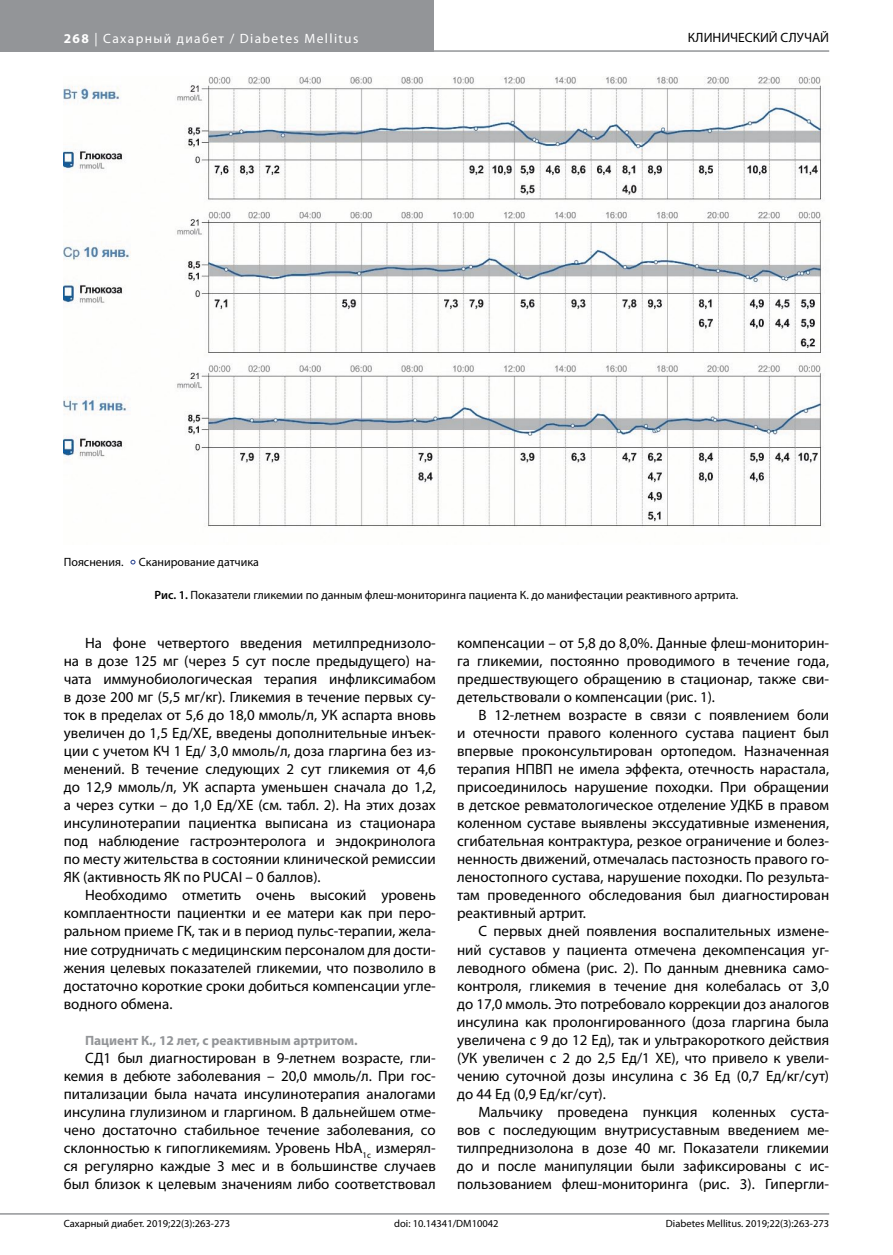
<style>
.page{position:relative;width:893px;height:1255px;background:#fff}
.page>*{position:absolute;margin:0;border:0;box-sizing:border-box;transform-origin:0 0}
.t1{font:15px/18px "Myriad Pro";color:#000;text-align:justify}
.t2{font:700 13.5px "Myriad Pro";color:#939598}
.t3{font:13.5px "Myriad Pro";letter-spacing:.1em;color:#fff}
.t4{font:13.5px "Myriad Pro";color:#000}
.t5{font:12px "Myriad Pro";color:#000}
.t6{font:10.5px "Myriad Pro";color:#000}
.s1{font-weight:700}
.s2{font-weight:600}
</style>
<div class="page">
<hr style="left:0;top:50px;width:829px;height:2px;background:#939598">
<hr style="left:0;top:1213px;width:829px;height:1px;background:#939598">
<div style="left:0;top:0;width:434px;height:51px;background:#939598"></div>
<img style="left:64px;top:77px;width:758px;height:450px">
<svg style="left:131px;top:560px;width:4px;height:4px"></svg>
<p class="t3" style="left:64px;top:30px;width:296px"><span class="s1">268</span> | Сахарный диабет / Diabetes Mellitus</p>
<p class="t4" style="left:688px;top:29px;width:143px">КЛИНИЧЕСКИЙ СЛУЧАЙ</p>
<p class="t5" style="left:64px;top:554px;width:61px">Пояснения.</p>
<p class="t5" style="left:139px;top:554px;width:122px">Сканирование датчика</p>
<p class="t5" style="left:155px;top:587px;width:585px"><span class="s2">Рис. 1.</span> Показатели гликемии по данным флеш-мониторинга пациента К. до манифестации реактивного артрита.</p>
<p class="t1" style="left:64px;top:634px;width:374px;text-indent:21px">На фоне четвертого введения метилпреднизоло&shy;на в дозе 125 мг (через 5 сут после предыдущего) на&shy;чата иммунобиологическая терапия инфликсимабом в дозе 200 мг (5,5 мг/кг). Гликемия в течение первых су&shy;ток в пределах от 5,6 до 18,0 ммоль/л, УК аспарта вновь увеличен до 1,5 Ед/ХЕ, введены дополнительные инъек&shy;ции с учетом КЧ 1 Ед/ 3,0 ммоль/л, доза гларгина без из&shy;менений. В течение следующих 2 сут гликемия от 4,6 до 12,9 ммоль/л, УК аспарта уменьшен сначала до 1,2, а через сутки – до 1,0 Ед/ХЕ (см. табл. 2). На этих дозах инсулинотерапии пациентка выписана из стационара под наблюдение гастроэнтеролога и эндокринолога по месту жительства в состоянии клинической ремиссии ЯК (активность ЯК по PUCAI – 0 баллов).</p>
<p class="t1" style="left:64px;top:886px;width:374px;text-indent:21px">Необходимо отметить очень высокий уровень комплаентности пациентки и ее матери как при перо&shy;ральном приеме ГК, так и в период пульс-терапии, жела&shy;ние сотрудничать с медицинским персоналом для дости&shy;жения целевых показателей гликемии, что позволило в достаточно короткие сроки добиться компенсации угле&shy;водного обмена.</p>
<p class="t2" style="left:85px;top:1031px;width:274px">Пациент К., 12 лет, с реактивным артритом.</p>
<p class="t1" style="left:64px;top:1048px;width:374px;text-indent:21px">СД1 был диагностирован в 9-летнем возрасте, гли&shy;кемия в дебюте заболевания – 20,0 ммоль/л. При гос&shy;питализации была начата инсулинотерапия аналогами инсулина глулизином и гларгином. В дальнейшем отме&shy;чено достаточно стабильное течение заболевания, со склонностью к гипогликемиям. Уровень HbA<sub>1c</sub> измерял&shy;ся регулярно каждые 3 мес и в большинстве случаев был близок к целевым значениям либо соответствовал</p>
<p class="t1" style="left:457px;top:634px;width:374px">компенсации – от 5,8 до 8,0%. Данные флеш-мониторин&shy;га гликемии, постоянно проводимого в течение года, предшествующего обращению в стационар, также сви&shy;детельствовали о компенсации (рис. 1).</p>
<p class="t1" style="left:457px;top:706px;width:374px;text-indent:21px">В 12-летнем возрасте в связи с появлением боли и отечности правого коленного сустава пациент был впервые проконсультирован ортопедом. Назначенная терапия НПВП не имела эффекта, отечность нарастала, присоединилось нарушение походки. При обращении в детское ревматологическое отделение УДКБ в правом коленном суставе выявлены экссудативные изменения, сгибательная контрактура, резкое ограничение и болез&shy;ненность движений, отмечалась пастозность правого го&shy;леностопного сустава, нарушение походки. По результа&shy;там проведенного обследования был диагностирован реактивный артрит.</p>
<p class="t1" style="left:457px;top:922px;width:374px;text-indent:21px">С первых дней появления воспалительных измене&shy;ний суставов у пациента отмечена декомпенсация уг&shy;леводного обмена (рис. 2). По данным дневника само&shy;контроля, гликемия в течение дня колебалась от 3,0 до 17,0 ммоль. Это потребовало коррекции доз аналогов инсулина как пролонгированного (доза гларгина была увеличена с 9 до 12 Ед), так и ультракороткого действия (УК увеличен с 2 до 2,5 Ед/1 ХЕ), что привело к увели&shy;чению суточной дозы инсулина с 36 Ед (0,7 Ед/кг/сут) до 44 Ед (0,9 Ед/кг/сут).</p>
<p class="t1" style="left:457px;top:1102px;width:374px;text-indent:21px">Мальчику проведена пункция коленных суста&shy;вов с последующим внутрисуставным введением ме&shy;тилпреднизолона в дозе 40 мг. Показатели гликемии до и после манипуляции были зафиксированы с ис&shy;пользованием флеш-мониторинга (рис. 3). Гипергли-</p>
<p class="t6" style="left:64px;top:1216px;width:168px">Сахарный диабет. 2019;22(3):263-273</p>
<p class="t6" style="left:394px;top:1216px;width:106px">doi: 10.14341/DM10042</p>
<p class="t6" style="left:666px;top:1216px;width:165px">Diabetes Mellitus. 2019;22(3):263-273</p>
</div>
